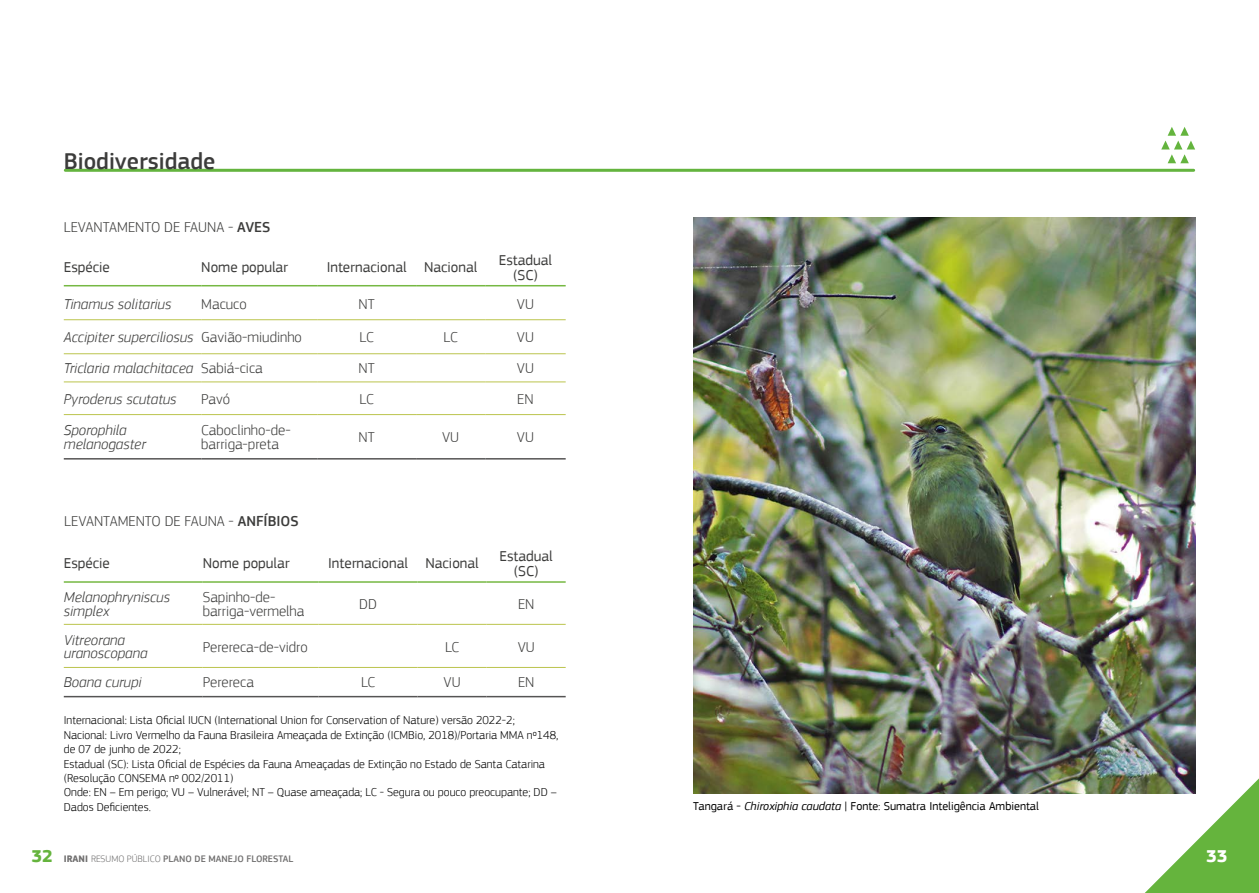
<style>
.page{position:relative;width:1259px;height:893px;background:#fff}
.page>*{position:absolute;margin:0;border:0;box-sizing:border-box;transform-origin:0 0}
.t1{font:500 24px "PF Square Sans Pro";color:#3c3c3b}
.t2{font:700 18px "PF Square Sans Pro";color:#fff}
.t3{font:italic 300 15px/13.5px "PF Square Sans Pro";color:#3c3c3b}
.t4{font:300 15px/13.5px "PF Square Sans Pro";color:#3c3c3b}
.t5{font:15px/15px "PF Square Sans Pro";color:#3c3c3b;text-align:center}
.t6{font:300 12px/14.4px "PF Square Sans Pro";color:#000}
.t7{font:12px "PF Square Sans Pro";color:#000}
.t8{font:500 9.75px "PF Square Sans Pro";color:#706f6f}
.s1{font-weight:500}
.s2{font-style:normal}
.s3{font-weight:700;font-size:18px;color:#65b43d}
.s4{font-weight:700}
.s5{font-weight:300}
.s6{font-style:italic}
</style>
<div class="page">
<hr style="left:201px;top:319px;width:116px;height:1px;background:#bbc44d">
<hr style="left:317px;top:319px;width:99px;height:1px;background:#bbc44d">
<hr style="left:416px;top:319px;width:69px;height:1px;background:#bbc44d">
<hr style="left:485px;top:319px;width:81px;height:1px;background:#bbc44d">
<hr style="left:201px;top:353px;width:116px;height:1px;background:#bbc44d">
<hr style="left:317px;top:353px;width:99px;height:1px;background:#bbc44d">
<hr style="left:416px;top:353px;width:69px;height:1px;background:#bbc44d">
<hr style="left:485px;top:353px;width:81px;height:1px;background:#bbc44d">
<hr style="left:201px;top:382px;width:116px;height:1px;background:#bbc44d">
<hr style="left:317px;top:382px;width:99px;height:1px;background:#bbc44d">
<hr style="left:416px;top:382px;width:69px;height:1px;background:#bbc44d">
<hr style="left:485px;top:382px;width:81px;height:1px;background:#bbc44d">
<hr style="left:201px;top:414px;width:116px;height:1px;background:#bbc44d">
<hr style="left:317px;top:414px;width:99px;height:1px;background:#bbc44d">
<hr style="left:416px;top:414px;width:69px;height:1px;background:#bbc44d">
<hr style="left:485px;top:414px;width:81px;height:1px;background:#bbc44d">
<hr style="left:64px;top:458px;width:137px;height:2px;background:#555454">
<hr style="left:201px;top:458px;width:116px;height:2px;background:#555454">
<hr style="left:317px;top:458px;width:99px;height:2px;background:#555454">
<hr style="left:416px;top:458px;width:69px;height:2px;background:#555454">
<hr style="left:485px;top:458px;width:81px;height:2px;background:#555454">
<hr style="left:64px;top:414px;width:137px;height:1px;background:#bbc44d">
<hr style="left:64px;top:319px;width:137px;height:1px;background:#bbc44d">
<hr style="left:64px;top:353px;width:137px;height:1px;background:#bbc44d">
<hr style="left:64px;top:382px;width:137px;height:1px;background:#bbc44d">
<hr style="left:64px;top:285px;width:137px;height:1px;background:#76b843">
<hr style="left:201px;top:285px;width:116px;height:1px;background:#76b843">
<hr style="left:317px;top:285px;width:99px;height:1px;background:#76b843">
<hr style="left:416px;top:285px;width:69px;height:1px;background:#76b843">
<hr style="left:485px;top:285px;width:81px;height:1px;background:#76b843">
<hr style="left:203px;top:624px;width:116px;height:1px;background:#bbc44d">
<hr style="left:319px;top:624px;width:98px;height:1px;background:#bbc44d">
<hr style="left:417px;top:624px;width:69px;height:1px;background:#bbc44d">
<hr style="left:486px;top:624px;width:80px;height:1px;background:#bbc44d">
<hr style="left:203px;top:667px;width:116px;height:1px;background:#bbc44d">
<hr style="left:319px;top:667px;width:98px;height:1px;background:#bbc44d">
<hr style="left:417px;top:667px;width:69px;height:1px;background:#bbc44d">
<hr style="left:486px;top:667px;width:80px;height:1px;background:#bbc44d">
<hr style="left:64px;top:696px;width:139px;height:1px;background:#555454">
<hr style="left:203px;top:696px;width:116px;height:1px;background:#555454">
<hr style="left:319px;top:696px;width:98px;height:1px;background:#555454">
<hr style="left:417px;top:696px;width:69px;height:1px;background:#555454">
<hr style="left:486px;top:696px;width:80px;height:1px;background:#555454">
<hr style="left:64px;top:667px;width:139px;height:1px;background:#bbc44d">
<hr style="left:64px;top:624px;width:139px;height:1px;background:#bbc44d">
<hr style="left:64px;top:581px;width:139px;height:2px;background:#76b843">
<hr style="left:203px;top:581px;width:116px;height:2px;background:#76b843">
<hr style="left:319px;top:581px;width:98px;height:2px;background:#76b843">
<hr style="left:417px;top:581px;width:69px;height:2px;background:#76b843">
<hr style="left:486px;top:581px;width:80px;height:2px;background:#76b843">
<svg style="left:1145px;top:757px;width:114px;height:136px"></svg>
<svg style="left:1161px;top:127px;width:34px;height:36px"></svg>
<hr style="left:65px;top:169px;width:1128px;height:3px;background:#64b43e">
<img style="left:693px;top:217px;width:502px;height:577px">
<h1 class="t1" style="left:64px;top:147px;width:153px">Biodiversidade</h1>
<p class="t4" style="left:64px;top:220px;width:208px">LEVANTAMENTO DE FAUNA - <span class="s1">AVES</span></p>
<p class="t5" style="left:64px;top:260px;width:47px">Espécie</p>
<p class="t5" style="left:201px;top:260px;width:88px">Nome popular</p>
<p class="t5" style="left:327px;top:260px;width:152px">Internacional Nacional</p>
<p class="t5" style="left:499px;top:252px;width:55px">Estadual (SC)</p>
<p class="t3" style="left:64px;top:297px;width:109px">Tinamus solitarius</p>
<p class="t4" style="left:201px;top:297px;width:47px">Macuco</p>
<p class="t4" style="left:358px;top:297px;width:18px">NT</p>
<p class="t4" style="left:517px;top:297px;width:19px">VU</p>
<p class="t3" style="left:64px;top:331px;width:240px">Accipiter superciliosus <span class="s2">Gavião-miudinho</span></p>
<p class="t4" style="left:359px;top:331px;width:16px">LC</p>
<p class="t4" style="left:443px;top:331px;width:16px">LC</p>
<p class="t4" style="left:517px;top:331px;width:19px">VU</p>
<p class="t3" style="left:64px;top:362px;width:200px">Triclaria malachitacea <span class="s2">Sabiá-cica</span></p>
<p class="t4" style="left:358px;top:362px;width:18px">NT</p>
<p class="t4" style="left:517px;top:362px;width:19px">VU</p>
<p class="t3" style="left:64px;top:392px;width:114px">Pyroderus scutatus</p>
<p class="t4" style="left:201px;top:392px;width:30px">Pavó</p>
<p class="t4" style="left:359px;top:392px;width:16px">LC</p>
<p class="t4" style="left:517px;top:392px;width:18px">EN</p>
<p class="t3" style="left:64px;top:424px;width:84px">Sporophila melanogaster</p>
<p class="t4" style="left:201px;top:424px;width:91px">Caboclinho-de&shy;barriga-preta</p>
<p class="t4" style="left:358px;top:430px;width:18px">NT</p>
<p class="t4" style="left:442px;top:430px;width:19px">VU</p>
<p class="t4" style="left:517px;top:430px;width:19px">VU</p>
<p class="t4" style="left:64px;top:514px;width:236px">LEVANTAMENTO DE FAUNA - <span class="s1">ANFÍBIOS</span></p>
<p class="t5" style="left:64px;top:556px;width:47px">Espécie</p>
<p class="t5" style="left:203px;top:556px;width:88px">Nome popular</p>
<p class="t5" style="left:328px;top:556px;width:152px">Internacional Nacional</p>
<p class="t5" style="left:499px;top:549px;width:55px">Estadual (SC)</p>
<p class="t3" style="left:64px;top:590px;width:108px">Melanophryniscus simplex</p>
<p class="t4" style="left:203px;top:590px;width:103px">Sapinho-de&shy;barriga-vermelha</p>
<p class="t4" style="left:359px;top:597px;width:19px">DD</p>
<p class="t4" style="left:518px;top:597px;width:18px">EN</p>
<p class="t3" style="left:64px;top:633px;width:85px">Vitreorana uranoscopana</p>
<p class="t4" style="left:203px;top:640px;width:106px">Perereca-de-vidro</p>
<p class="t4" style="left:445px;top:640px;width:16px">LC</p>
<p class="t4" style="left:517px;top:640px;width:19px">VU</p>
<p class="t3" style="left:64px;top:676px;width:79px">Boana curupi</p>
<p class="t4" style="left:203px;top:676px;width:53px">Perereca</p>
<p class="t4" style="left:361px;top:676px;width:16px">LC</p>
<p class="t4" style="left:443px;top:676px;width:19px">VU</p>
<p class="t4" style="left:518px;top:676px;width:18px">EN</p>
<p class="t6" style="left:64px;top:713px;width:496px">Internacional: Lista Oficial IUCN (International Union for Conservation of Nature) versão 2022-2; Nacional: Livro Vermelho da Fauna Brasileira Ameaçada de Extinção (ICMBio, 2018)/Portaria MMA nº148, de 07 de junho de 2022;<br>Estadual (SC): Lista Oficial de Espécies da Fauna Ameaçadas de Extinção no Estado de Santa Catarina (Resolução CONSEMA nº 002/2011)<br>Onde: EN – Em perigo; VU – Vulnerável; NT – Quase ameaçada; LC - Segura ou pouco preocupante; DD – Dados Deficientes.</p>
<p class="t8" style="left:31px;top:853px;width:263px"><span class="s3">32</span> <span class="s4">IRANI</span> <span class="s5">RESUMO PÚBLICO</span> PLANO DE MANEJO FLORESTAL</p>
<h2 class="t2" style="left:1206px;top:846px;width:23px">33</h2>
<p class="t7" style="left:693px;top:799px;width:347px">Tangará - <span class="s6">Chiroxiphia caudata</span> | Fonte: Sumatra Inteligência Ambiental</p>
</div>
